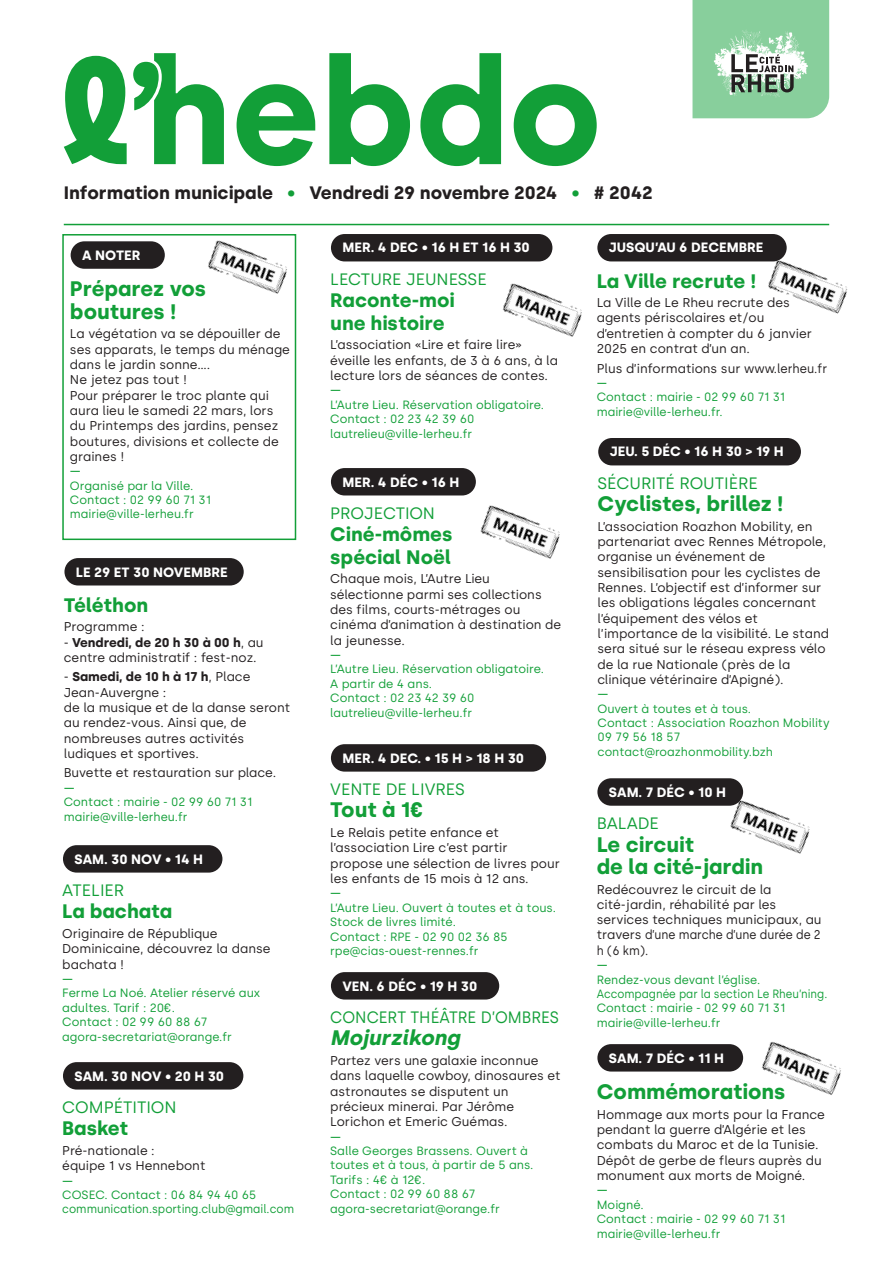
<style>
.page{position:relative;width:893px;height:1263px;background:#fff}
.page>*{position:absolute;margin:0;border:0;box-sizing:border-box;transform-origin:0 0}
.Titre{font:700 21px/22.5px "Silka";color:#129f38}
.Sur-titre{font:700 21px/22.5px "Silka";color:#129f38}
.Sur-titre-2{font:italic 700 21px "Silka";color:#129f38}
.Sur-titre-3{font:700 19.5px/22.5px "Silka";color:#129f38}
.t1{font:700 18px "Silka";color:#231f20}
.Sur-titre-4{font:16.5px "Silka";color:#129f38}
.Sur-titre-5{font:16.5px "Silka";color:#129f38;scale:.94 1}
.Petite_date{font:700 13.5px "Silka";color:#fff}
.Texte{font:12.75px/15.3px "Silka";color:#231f20}
.Texte-2{font:12px/14.4px "Silka";color:#129f38}
.s1{font-weight:400;color:#129f38}
.s2{color:#129f38}
.s3{font-weight:500}
.s4{font-weight:700}
</style>
<div class="page">
<div style="left:64px;top:558px;width:180px;height:27px;background:#231f20;border-radius:14px"></div>
<div style="left:63px;top:845px;width:159px;height:27px;background:#231f20;border-radius:14px"></div>
<div style="left:331px;top:234px;width:221px;height:27px;background:#231f20;border-radius:14px"></div>
<div style="left:331px;top:468px;width:145px;height:27px;background:#231f20;border-radius:14px"></div>
<div style="left:331px;top:972px;width:168px;height:27px;background:#231f20;border-radius:14px"></div>
<div style="left:598px;top:438px;width:203px;height:27px;background:#231f20;border-radius:14px"></div>
<div style="left:63px;top:1062px;width:180px;height:27px;background:#231f20;border-radius:14px"></div>
<div style="left:71px;top:241px;width:94px;height:28px;background:#231f20;border-radius:14px"></div>
<div style="left:62px;top:234px;width:234px;height:306px;border:2px solid #129f38"></div>
<div style="left:597px;top:234px;width:190px;height:27px;background:#231f20;border-radius:14px"></div>
<img style="left:762px;top:249px;width:86px;height:65px">
<div style="left:331px;top:744px;width:215px;height:28px;background:#231f20;border-radius:14px"></div>
<img style="left:202px;top:234px;width:92px;height:73px">
<img style="left:480px;top:505px;width:80px;height:54px">
<img style="left:502px;top:283px;width:80px;height:54px">
<div style="left:597px;top:1044px;width:146px;height:27px;background:#231f20;border-radius:14px"></div>
<div style="left:597px;top:778px;width:146px;height:28px;background:#231f20;border-radius:14px"></div>
<img style="left:762px;top:1041px;width:79px;height:54px">
<img style="left:724px;top:789px;width:86px;height:65px">
<svg style="left:237px;top:84px;width:78px;height:82px"></svg>
<svg style="left:329px;top:53px;width:81px;height:113px"></svg>
<svg style="left:420px;top:53px;width:81px;height:113px"></svg>
<svg style="left:514px;top:84px;width:83px;height:82px"></svg>
<svg style="left:64px;top:53px;width:160px;height:111px"></svg>
<hr style="left:64px;top:224px;width:765px;height:1px;background:#129f38">
<svg style="left:692px;top:0;width:137px;height:118px;background:#92caa2"></svg>
<p class="t1" style="left:64px;top:182px;width:590px">Information municipale <span class="s1">•</span> Vendredi 29 novembre 2024 <span class="s2">•</span> # 2042</p>
<p class="Petite_date" style="left:82px;top:247px;width:60px">A NOTER</p>
<p class="Sur-titre" style="left:70px;top:278px;width:138px">Préparez vos boutures !</p>
<p class="Texte" style="left:70px;top:326px;width:222px">La végétation va se dépouiller de ses apparats, le temps du ménage dans le jardin sonne….<br>Ne jetez pas tout !<br>Pour préparer le troc plante qui aura lieu le samedi 22 mars, lors du Printemps des jardins, pensez boutures, divisions et collecte de graines !</p>
<p class="Texte-2" style="left:70px;top:464px;width:143px"><span class="s3">—<br></span>Organisé par la Ville.<br>Contact : 02 99 60 71 31 mairie@ville-lerheu.fr</p>
<p class="Petite_date" style="left:76px;top:564px;width:153px">LE 29 ET 30 NOVEMBRE</p>
<p class="Sur-titre-3" style="left:64px;top:593px;width:86px">Téléthon</p>
<p class="Texte" style="left:64px;top:619px;width:82px">Programme :</p>
<p class="Texte" style="left:64px;top:634px;width:201px">- <span class="s4">Vendredi, de 20 h 30 à 00 h</span>, au centre administratif : fest-noz.</p>
<p class="Texte" style="left:64px;top:669px;width:228px">- <span class="s4">Samedi, de 10 h à 17 h</span>, Place<br>Jean-Auvergne :<br>de la musique et de la danse seront au rendez-vous. Ainsi que, de nombreuses autres activités ludiques et sportives.</p>
<p class="Texte" style="left:64px;top:765px;width:214px">Buvette et restauration sur place.</p>
<p class="Texte-2" style="left:64px;top:780px;width:190px"><span class="s3">—<br></span>Contact : mairie - 02 99 60 71 31 mairie@ville-lerheu.fr</p>
<p class="Petite_date" style="left:74px;top:851px;width:130px">SAM. 30 NOV • 14 H</p>
<p class="Sur-titre-4" style="left:62px;top:880px;width:63px">ATELIER</p>
<p class="Sur-titre-3" style="left:62px;top:900px;width:111px">La bachata</p>
<p class="Texte" style="left:62px;top:926px;width:210px">Originaire de République<br>Dominicaine, découvrez la danse bachata !</p>
<p class="Texte-2" style="left:62px;top:971px;width:199px"><span class="s3">—<br></span>Ferme La Noé. Atelier réservé aux adultes. Tarif : 20€.<br>Contact : 02 99 60 88 67 agora-secretariat@orange.fr</p>
<p class="Petite_date" style="left:74px;top:1068px;width:151px">SAM. 30 NOV • 20 H 30</p>
<p class="Sur-titre-4" style="left:62px;top:1097px;width:116px">COMPÉTITION</p>
<p class="Sur-titre-3" style="left:62px;top:1117px;width:67px">Basket</p>
<p class="Texte" style="left:62px;top:1143px;width:145px">Pré-nationale :<br>équipe 1 vs Hennebont</p>
<p class="Texte-2" style="left:62px;top:1173px;width:233px"><span class="s3">—<br></span>COSEC. Contact : 06 84 94 40 65 communication.sporting.club@gmail.com</p>
<p class="Petite_date" style="left:342px;top:240px;width:189px">MER. 4 DEC • 16 H ET 16 H 30</p>
<p class="Sur-titre-4" style="left:330px;top:269px;width:158px">LECTURE JEUNESSE</p>
<p class="Sur-titre-3" style="left:330px;top:289px;width:126px">Raconte-moi une histoire</p>
<p class="Texte" style="left:330px;top:337px;width:229px">L’association «Lire et faire lire» éveille les enfants, de 3 à 6 ans, à la lecture lors de séances de contes.</p>
<p class="Texte-2" style="left:330px;top:383px;width:215px"><span class="s3">—<br></span>L’Autre Lieu. Réservation obligatoire.<br>Contact : 02 23 42 39 60 lautrelieu@ville-lerheu.fr</p>
<p class="Petite_date" style="left:342px;top:474px;width:118px">MER. 4 DÉC • 16 H</p>
<p class="Sur-titre-4" style="left:330px;top:503px;width:106px">PROJECTION</p>
<p class="Sur-titre-3" style="left:330px;top:523px;width:124px">Ciné-mômes spécial Noël</p>
<p class="Texte" style="left:330px;top:571px;width:232px">Chaque mois, L’Autre Lieu sélectionne parmi ses collections des films, courts-métrages ou cinéma d’animation à destination de la jeunesse.</p>
<p class="Texte-2" style="left:330px;top:647px;width:215px"><span class="s3">—<br></span>L’Autre Lieu. Réservation obligatoire.<br>A partir de 4 ans.<br>Contact : 02 23 42 39 60 lautrelieu@ville-lerheu.fr</p>
<p class="Petite_date" style="left:342px;top:750px;width:183px">MER. 4 DEC. • 15 H &gt; 18 H 30</p>
<p class="Sur-titre-4" style="left:330px;top:779px;width:136px">VENTE DE LIVRES</p>
<p class="Titre" style="left:330px;top:799px;width:95px">Tout à 1€</p>
<p class="Texte" style="left:330px;top:825px;width:231px">Le Relais petite enfance et l’association Lire c’est partir propose une sélection de livres pour les enfants de 15 mois à 12 ans.</p>
<p class="Texte-2" style="left:330px;top:886px;width:227px"><span class="s3">—<br></span>L’Autre Lieu. Ouvert à toutes et à tous.<br>Stock de livres limité.<br>Contact : RPE - 02 90 02 36 85 rpe@cias-ouest-rennes.fr</p>
<p class="Petite_date" style="left:342px;top:978px;width:136px">VEN. 6 DÉC • 19 H 30</p>
<p class="Sur-titre-5" style="left:330px;top:1007px;width:245px">CONCERT THÉÂTRE D’OMBRES</p>
<p class="Sur-titre-2" style="left:330px;top:1025px;width:131px">Mojurzikong</p>
<p class="Texte" style="left:330px;top:1053px;width:232px">Partez vers une galaxie inconnue dans laquelle cowboy, dinosaures et astronautes se disputent un précieux minerai. Par Jérôme<br>Lorichon et Emeric Guémas.</p>
<p class="Texte-2" style="left:330px;top:1129px;width:205px"><span class="s3">—<br></span>Salle Georges Brassens. Ouvert à toutes et à tous, à partir de 5 ans.<br>Tarifs : 4€ à 12€.<br>Contact : 02 99 60 88 67 agora-secretariat@orange.fr</p>
<p class="Petite_date" style="left:609px;top:240px;width:156px">JUSQU’AU 6 DECEMBRE</p>
<p class="Sur-titre-3" style="left:597px;top:269px;width:161px">La Ville recrute !</p>
<p class="Texte" style="left:597px;top:295px;width:217px">La Ville de Le Rheu recrute des agents périscolaires et/ou d’entretien à compter du 6 janvier<br>2025 en contrat d’un an.</p>
<p class="Texte" style="left:597px;top:360px;width:232px">Plus d’informations sur www.lerheu.fr</p>
<p class="Texte-2" style="left:597px;top:376px;width:190px"><span class="s3">—<br></span>Contact : mairie - 02 99 60 71 31 mairie@ville-lerheu.fr.</p>
<p class="Petite_date" style="left:610px;top:444px;width:176px">JEU. 5 DÉC • 16 H 30 &gt; 19 H</p>
<p class="Sur-titre-4" style="left:597px;top:473px;width:162px">SÉCURITÉ ROUTIÈRE</p>
<p class="Sur-titre" style="left:597px;top:493px;width:188px">Cyclistes, brillez !</p>
<p class="Texte" style="left:597px;top:519px;width:233px">L’association Roazhon Mobility, en partenariat avec Rennes Métropole, organise un événement de sensibilisation pour les cyclistes de Rennes. L’objectif est d’informer sur les obligations légales concernant l’équipement des vélos et l’importance de la visibilité. Le stand sera situé sur le réseau express vélo de la rue Nationale (près de la clinique vétérinaire d’Apigné).</p>
<p class="Texte-2" style="left:597px;top:687px;width:234px"><span class="s3">—<br></span>Ouvert à toutes et à tous.<br>Contact : Association Roazhon Mobility<br>09 79 56 18 57 contact@roazhonmobility.bzh</p>
<p class="Petite_date" style="left:609px;top:784px;width:119px">SAM. 7 DÉC • 10 H</p>
<p class="Sur-titre-4" style="left:597px;top:813px;width:64px">BALADE</p>
<p class="Titre" style="left:597px;top:833px;width:168px">Le circuit<br>de la cité-jardin</p>
<p class="Texte" style="left:597px;top:881px;width:226px">Redécouvrez le circuit de la cité-jardin, réhabilité par les services techniques municipaux, au travers d’une marche d’une durée de 2 h (6 km).</p>
<p class="Texte-2" style="left:597px;top:958px;width:232px"><span class="s3">—<br></span>Rendez-vous devant l’église.<br>Accompagnée par la section Le Rheu’ning.<br>Contact : mairie - 02 99 60 71 31 mairie@ville-lerheu.fr</p>
<p class="Petite_date" style="left:609px;top:1050px;width:117px">SAM. 7 DÉC • 11 H</p>
<p class="Titre" style="left:597px;top:1080px;width:190px">Commémorations</p>
<p class="Texte" style="left:597px;top:1106px;width:230px">Hommage aux morts pour la France pendant la guerre d’Algérie et les combats du Maroc et de la Tunisie.<br>Dépôt de gerbe de fleurs auprès du monument aux morts de Moigné.</p>
<p class="Texte-2" style="left:597px;top:1183px;width:190px"><span class="s3">—<br></span>Moigné.<br>Contact : mairie - 02 99 60 71 31 mairie@ville-lerheu.fr</p>
</div>
